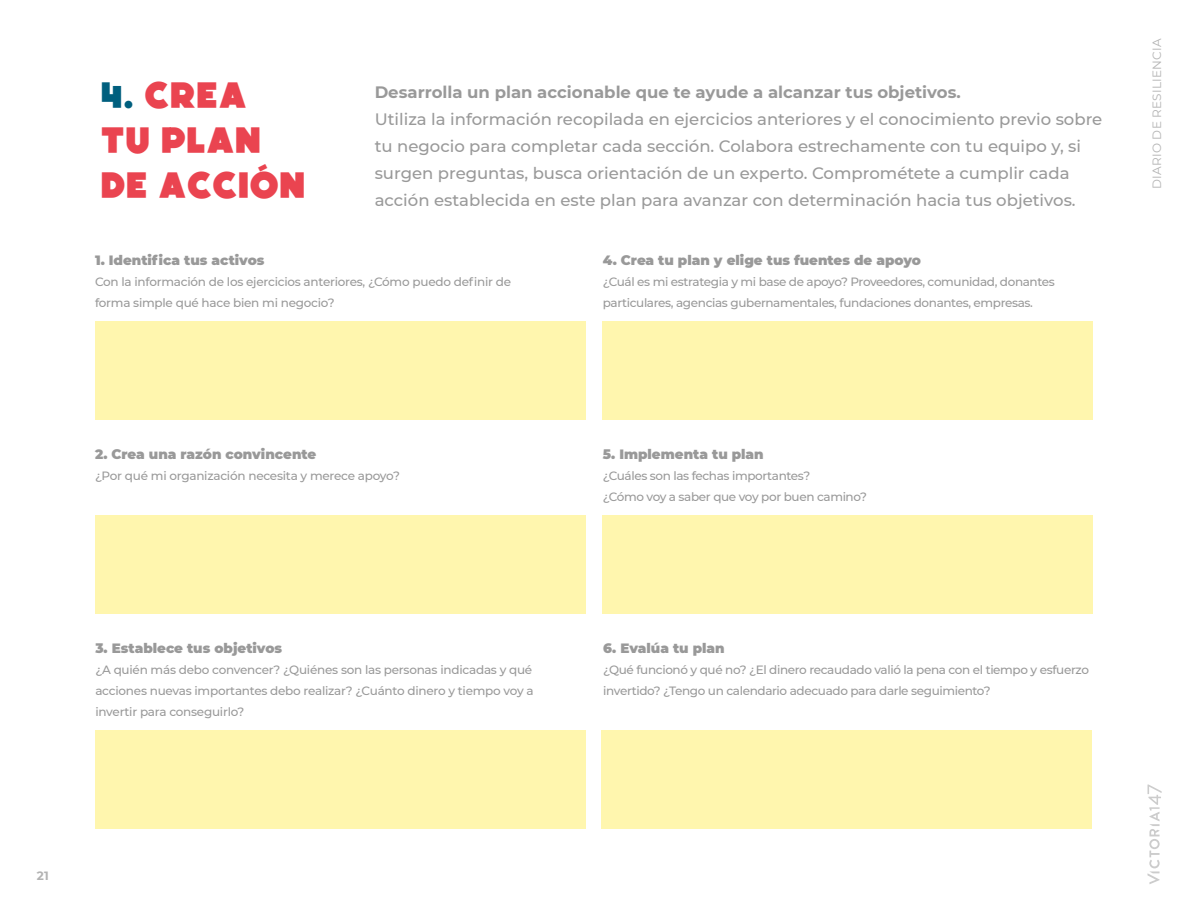
<style>
.page{position:relative;width:1188px;height:918px;background:#fff}
.page>*{position:absolute;margin:0;border:0;box-sizing:border-box;transform-origin:0 0}
.t1{font:37.5px/45px "Boldfinger";letter-spacing:.03em;color:#ea4450}
.t2{font:500 16.5px/27px "Montserrat";color:#999}
.t3{font:700 16.5px "Montserrat";color:#999}
.t4{font:900 13.5px "Montserrat";color:#999}
.t5{font:500 12px/21px "Montserrat";letter-spacing:-.03em;color:#999}
.t6{font:12px "Montserrat";letter-spacing:.02em;color:#b3b3b3}
.t7{font:700 12px "Montserrat";color:#b3b3b3}
.s1{color:#005f7e}
</style>
<div class="page">
<svg style="left:1147px;top:785px;width:15px;height:99px"></svg>
<div style="left:95px;top:321px;width:490px;height:99px;background:#fff6ae"></div>
<div style="left:603px;top:321px;width:490px;height:99px;background:#fff6ae"></div>
<div style="left:95px;top:515px;width:490px;height:99px;background:#fff6ae"></div>
<div style="left:603px;top:515px;width:490px;height:99px;background:#fff6ae"></div>
<div style="left:95px;top:730px;width:490px;height:99px;background:#fff6ae"></div>
<div style="left:602px;top:730px;width:490px;height:98px;background:#fff6ae"></div>
<h1 class="t1" style="left:101px;top:72px;width:206px"><span class="s1">4.</span> CREA<br>TU PLAN<br>DE ACCIÓN</h1>
<h2 class="t3" style="left:375px;top:80px;width:588px">Desarrolla un plan accionable que te ayude a alcanzar tus objetivos.</h2>
<p class="t2" style="left:375px;top:105px;width:729px">Utiliza la información recopilada en ejercicios anteriores y el conocimiento previo sobre tu negocio para completar cada sección. Colabora estrechamente con tu equipo y, si surgen preguntas, busca orientación de un experto. Comprométete a cumplir cada acción establecida en este plan para avanzar con determinación hacia tus objetivos.</p>
<p class="t4" style="left:95px;top:250px;width:171px">1. Identifica tus activos</p>
<p class="t5" style="left:95px;top:271px;width:418px">Con la información de los ejercicios anteriores, ¿Cómo puedo definir de forma simple qué hace bien mi negocio?</p>
<p class="t4" style="left:603px;top:250px;width:320px">4. Crea tu plan y elige tus fuentes de apoyo</p>
<p class="t5" style="left:603px;top:271px;width:453px">¿Cuál es mi estrategia y mi base de apoyo? Proveedores, comunidad, donantes particulares, agencias gubernamentales, fundaciones donantes, empresas.</p>
<p class="t6" style="left:1149px;top:189px;width:152px;rotate:-90deg">DIARIO DE RESILIENCIA</p>
<p class="t4" style="left:95px;top:444px;width:223px">2. Crea una razón convincente</p>
<p class="t5" style="left:95px;top:465px;width:306px">¿Por qué mi organización necesita y merece apoyo?</p>
<p class="t4" style="left:603px;top:444px;width:162px">5. Implementa tu plan</p>
<p class="t5" style="left:603px;top:465px;width:266px">¿Cuáles son las fechas importantes?<br>¿Cómo voy a saber que voy por buen camino?</p>
<p class="t4" style="left:95px;top:638px;width:188px">3. Establece tus objetivos</p>
<p class="t5" style="left:95px;top:659px;width:440px;text-align:justify">¿A quién más debo convencer? ¿Quiénes son las personas indicadas y qué acciones nuevas importantes debo realizar? ¿Cuánto dinero y tiempo voy a invertir para conseguirlo?</p>
<p class="t4" style="left:603px;top:638px;width:123px">6. Evalúa tu plan</p>
<p class="t5" style="left:603px;top:659px;width:487px">¿Qué funcionó y qué no? ¿El dinero recaudado valió la pena con el tiempo y esfuerzo invertido? ¿Tengo un calendario adecuado para darle seguimiento?</p>
<p class="t7" style="left:37px;top:867px;width:14px">21</p>
</div>
